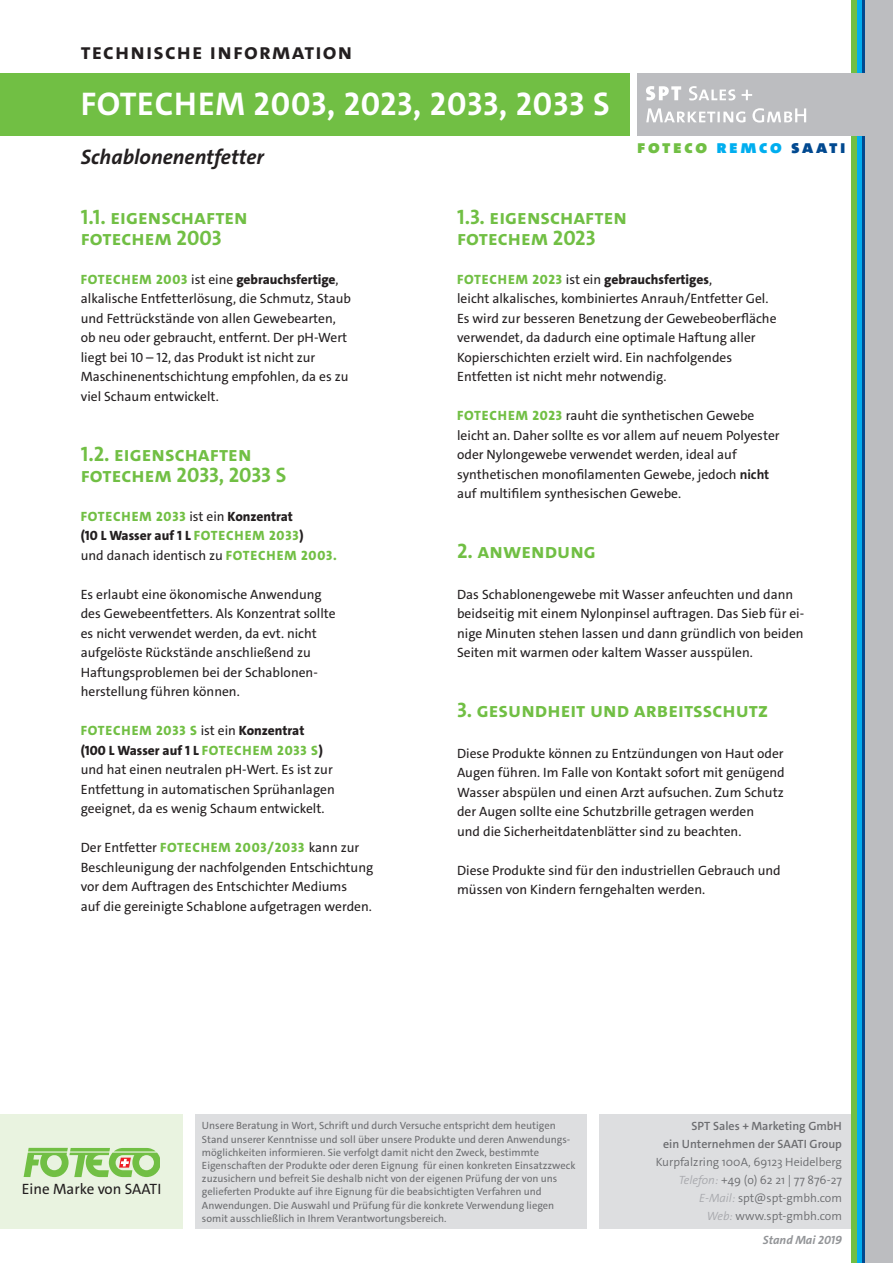
<style>
.page{position:relative;width:893px;height:1263px;background:#fff}
.page>*{position:absolute;margin:0;border:0;box-sizing:border-box;transform-origin:0 0}
.t1{font:700 33px "The Sans C4 s";letter-spacing:.02em;color:#fff}
.t2{font:700 22.5px "The Sans C4 s";letter-spacing:.05em;color:#231f20}
.t3{font:700 21px/21px "The Sans C4 s";color:#71bf44}
.t4{font:italic 700 21px "The Sans C4 s";color:#231f20}
.t5{font:900 18.75px "The Sans C4 s";letter-spacing:.14em;color:#71bf44}
.t6{font:15px "The Sans C4 s";color:#231f20}
.t7{font:13.5px/19.5px "The Sans C4 s";color:#231f20}
.t8{font:800 13.5px/19.5px "The Sans C4 s";letter-spacing:.025em;color:#71bf44}
.t9{font:300 12px/18px "The Sans C4 s";color:#6c6d70;text-align:right}
.t10{font:600 12px/18px "The Sans C4 s";color:#6c6d70;text-align:right}
.t11{font:italic 700 12px "The Sans C4 s";color:#939598}
.t12{font:10.5px/13.2px "The Sans C4 s";color:#6c6d70}
.s1{color:#00aeef}
.s2{color:#014990}
.s3{font-weight:800;color:#71bf44}
.s4{font-weight:800}
.s5{font-weight:400;color:#231f20}
.s6{color:#231f20}
.s7{font-weight:700}
.s8{font-style:italic;color:#a8a9ad}
</style>
<div class="page">
<div style="left:195px;top:1114px;width:392px;height:115px;background:#dddee0"></div>
<div style="left:600px;top:1114px;width:259px;height:115px;background:#dddee0"></div>
<div style="left:0;top:73px;width:629px;height:63px;background:#71bf44"></div>
<div style="left:865px;top:0;width:28px;height:1263px;background:#bcbdc0"></div>
<svg style="left:861px;top:0;width:4px;height:1263px;background:#0062a7"></svg>
<div style="left:856px;top:0;width:5px;height:1263px;background:#00aeef"></div>
<div style="left:851px;top:0;width:5px;height:1263px;background:#71bf44"></div>
<div style="left:637px;top:73px;width:231px;height:63px;background:#bcbdc0"></div>
<svg style="left:646px;top:108px;width:160px;height:15px"></svg>
<svg style="left:646px;top:86px;width:106px;height:15px"></svg>
<div style="left:0;top:1114px;width:183px;height:115px;background:#e9f3e0"></div>
<svg style="left:24px;top:1148px;width:136px;height:29px"></svg>
<h2 class="t2" style="left:81px;top:37px;width:273px">technische information</h2>
<h1 class="t1" style="left:81px;top:82px;width:530px">FOTECHEM 2003, 2023, 2033, 2033 S</h1>
<h3 class="t4" style="left:81px;top:144px;width:185px">Schablonenentfetter</h3>
<h3 class="t5" style="left:637px;top:135px;width:210px">foteco <span class="s1">remco</span> <span class="s2">saati</span></h3>
<h3 class="t3" style="left:81px;top:206px;width:168px">1.1. eigenschaften fotechem 2003</h3>
<p class="t7" style="left:81px;top:270px;width:272px"><span class="s3">FOTECHEM 2003</span> ist eine <span class="s4">gebrauchsfertige</span>, alkalische Entfetterlösung, die Schmutz, Staub und Fettrückstände von allen Gewebearten, ob neu oder gebraucht, entfernt. Der pH-Wert liegt bei 10 – 12, das Produkt ist nicht zur Maschinenentschichtung empfohlen, da es zu viel Schaum entwickelt.</p>
<h3 class="t3" style="left:81px;top:443px;width:207px">1.2. eigenschaften fotechem 2033, 2033 S</h3>
<p class="t8" style="left:81px;top:507px;width:258px">FOTECHEM 2033 <span class="s5">ist ein</span> <span class="s6">Konzentrat<br>(10 L Wasser auf 1 L</span> FOTECHEM 2033<span class="s6">)<br></span><span class="s5">und danach identisch zu</span> FOTECHEM 2003.</p>
<p class="t7" style="left:81px;top:585px;width:256px">Es erlaubt eine ökonomische Anwendung des Gewebeentfetters. Als Konzentrat sollte es nicht verwendet werden, da evt. nicht aufgelöste Rückstände anschließend zu Haftungsproblemen bei der Schablonen&shy;herstellung führen können.</p>
<p class="t7" style="left:81px;top:721px;width:255px"><span class="s3">FOTECHEM 2033 S</span> ist ein <span class="s4">Konzentrat<br>(100 L Wasser auf 1 L</span> <span class="s3">FOTECHEM 2033 S</span><span class="s4">) </span>und hat einen neutralen pH-Wert. Es ist zur Entfettung in automatischen Sprühanlagen geeignet, da es wenig Schaum entwickelt.</p>
<p class="t7" style="left:81px;top:838px;width:294px">Der Entfetter <span class="s3">FOTECHEM 2003/2033</span> kann zur Beschleunigung der nachfolgenden Entschichtung vor dem Auftragen des Entschichter Mediums<br>auf die gereinigte Schablone aufgetragen werden.</p>
<h3 class="t3" style="left:457px;top:206px;width:171px">1.3. eigenschaften fotechem 2023</h3>
<p class="t7" style="left:457px;top:270px;width:321px"><span class="s3">FOTECHEM 2023</span> ist ein <span class="s4">gebrauchsfertiges</span>,<br>leicht alkalisches, kombiniertes Anrauh/Entfetter Gel.<br>Es wird zur besseren Benetzung der Gewebeoberfläche verwendet, da dadurch eine optimale Haftung aller Kopierschichten erzielt wird. Ein nachfolgendes Entfetten ist nicht mehr notwendig.</p>
<p class="t7" style="left:457px;top:406px;width:324px"><span class="s3">FOTECHEM 2023</span> rauht die synthetischen Gewebe leicht an. Daher sollte es vor allem auf neuem Polyester oder Nylongewebe verwendet werden, ideal auf synthetischen monofilamenten Gewebe, jedoch <span class="s7">nicht </span>auf multifilem synthesischen Gewebe.</p>
<h3 class="t3" style="left:457px;top:541px;width:140px">2. anwendung</h3>
<p class="t7" style="left:457px;top:585px;width:349px">Das Schablonengewebe mit Wasser anfeuchten und dann beidseitig mit einem Nylonpinsel auftragen. Das Sieb für ei&shy;nige Minuten stehen lassen und dann gründlich von beiden Seiten mit warmen oder kaltem Wasser ausspülen.</p>
<h3 class="t3" style="left:457px;top:700px;width:313px">3. gesundheit und arbeitsschutz</h3>
<p class="t7" style="left:457px;top:744px;width:329px">Diese Produkte können zu Entzündungen von Haut oder Augen führen. Im Falle von Kontakt sofort mit genügend Wasser abspülen und einen Arzt aufsuchen. Zum Schutz der Augen sollte eine Schutzbrille getragen werden<br>und die Sicherheitdatenblätter sind zu beachten.</p>
<p class="t7" style="left:457px;top:861px;width:325px">Diese Produkte sind für den industriellen Gebrauch und müssen von Kindern ferngehalten werden.</p>
<p class="t6" style="left:22px;top:1179px;width:141px">Eine Marke von SAATI</p>
<p class="t12" style="left:202px;top:1119px;width:375px">Unsere Beratung in Wort, Schrift und durch Versuche entspricht dem heutigen Stand unserer Kenntnisse und soll über unsere Produkte und deren Anwendungs&shy;möglichkeiten informieren. Sie verfolgt damit nicht den Zweck, bestimmte Eigenschaften der Produkte oder deren Eignung für einen konkreten Einsatzzweck zuzusichern und befreit Sie deshalb nicht von der eigenen Prüfung der von uns gelieferten Produkte auf ihre Eignung für die beabsichtigten Verfahren und Anwendungen. Die Auswahl und Prüfung für die konkrete Verwendung liegen somit ausschließlich in Ihrem Verantwortungsbereich.</p>
<p class="t10" style="left:663px;top:1117px;width:180px">SPT Sales + Marketing GmbH<br>ein Unternehmen der SAATI Group</p>
<p class="t9" style="left:656px;top:1153px;width:188px">Kurpfalzring 100A, 69123 Heidelberg<br><span class="s8">Telefon:</span> +49 (o) 62 21 | 77 876-27<br><span class="s8">E-Mail:</span> spt@spt-gmbh.com<br><span class="s8">Web:</span> www.spt-gmbh.com</p>
<p class="t11" style="left:763px;top:1232px;width:81px">Stand Mai 2019</p>
</div>
